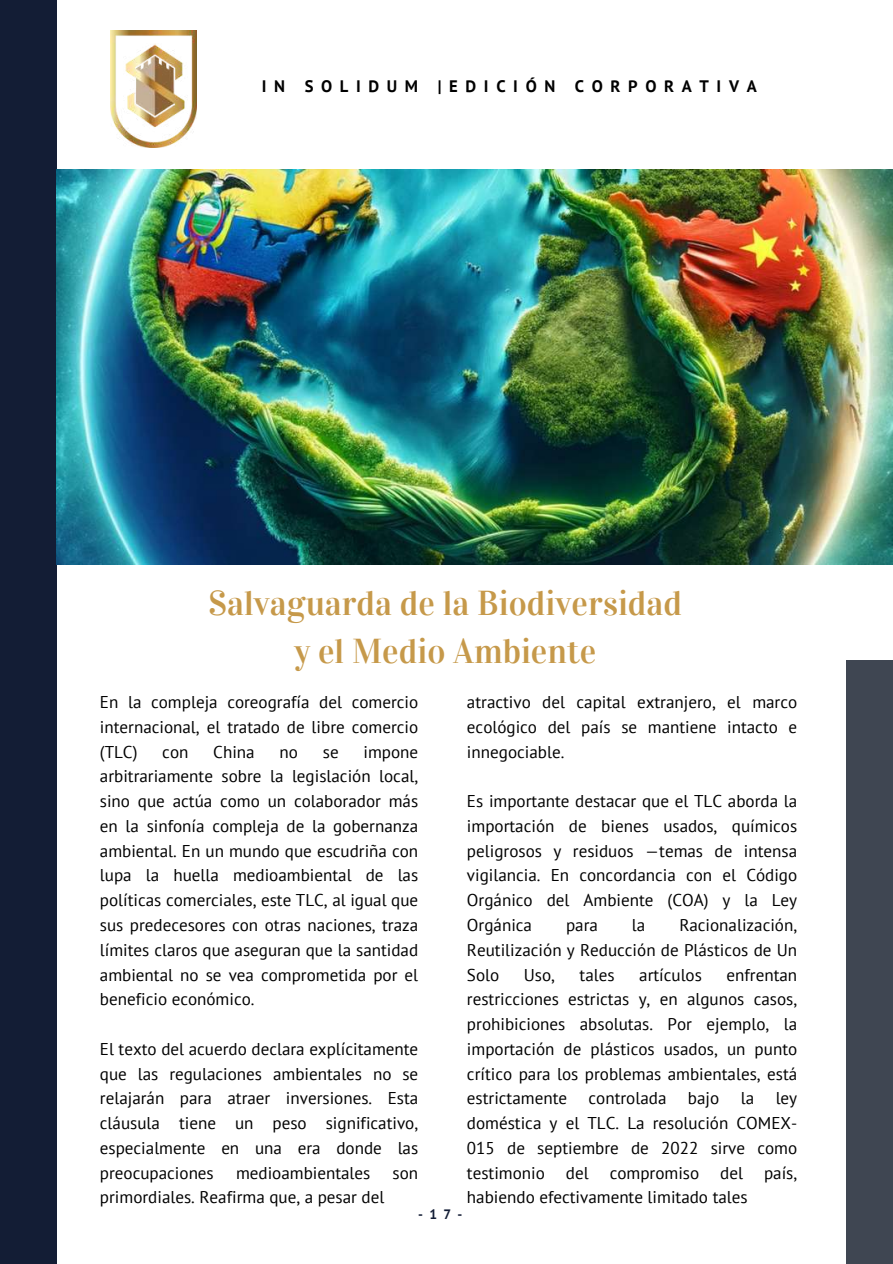
<style>
.page{position:relative;width:893px;height:1264px;background:#fff}
.page>*{position:absolute;margin:0;border:0;box-sizing:border-box;transform-origin:0 0}
.t1{font:34.5px/47.2px "Vidaloka";color:#c6994a;text-align:center}
.t2{font:17.1px/24.8px "PT Sans";color:#000;text-align:justify}
.t3{font:700 16.65px "PT Sans";letter-spacing:.46em;color:#000}
.t4{font:700 13.65px "PT Sans";color:#131d35}
</style>
<div class="page">
<div style="left:0;top:0;width:56px;height:1263px;background:#131d35"></div>
<div style="left:845px;top:660px;width:47px;height:603px;background:#3f4652"></div>
<img style="left:110px;top:31px;width:87px;height:117px">
<img style="left:57px;top:169px;width:835px;height:395px">
<p class="t3" style="left:262px;top:75px;width:496px">IN SOLIDUM |EDICIÓN CORPORATIVA</p>
<h1 class="t1" style="left:208px;top:580px;width:475px">Salvaguarda de la Biodiversidad y el Medio Ambiente</h1>
<p class="t2" style="left:100px;top:689px;width:320px">En la compleja coreografía del comercio internacional, el tratado de libre comercio (TLC)</p>
<p class="t2" style="left:467px;top:689px;width:332px">atractivo del capital extranjero, el marco ecológico del país se mantiene intacto e innegociable.</p>
<p class="t2" style="left:467px;top:788px;width:332px">Es importante destacar que el TLC aborda la importación de bienes usados, químicos peligrosos y residuos —temas de intensa vigilancia. En concordancia con el Código Orgánico del Ambiente (COA) y la Ley Orgánica</p>
<p class="t2" style="left:162px;top:739px;width:28px">con</p>
<p class="t2" style="left:213px;top:739px;width:43px">China</p>
<p class="t2" style="left:279px;top:739px;width:20px">no</p>
<p class="t2" style="left:323px;top:739px;width:17px">se</p>
<p class="t2" style="left:100px;top:739px;width:320px;text-indent:263px">impone arbitrariamente sobre la legislación local, sino que actúa como un colaborador más en la sinfonía compleja de la gobernanza ambiental. En un mundo que escudriña con lupa la huella medioambiental de las políticas comerciales, este TLC, al igual que sus predecesores con otras naciones, traza límites claros que aseguran que la santidad ambiental no se vea comprometida por el beneficio económico.</p>
<p class="t2" style="left:100px;top:1036px;width:320px">El texto del acuerdo declara explícitamente que las regulaciones ambientales no se relajarán para atraer inversiones. Esta cláusula tiene un peso significativo, especialmente en una era donde las preocupaciones</p>
<p class="t2" style="left:467px;top:912px;width:332px;text-indent:212px">Racionalización, Reutilización y Reducción de Plásticos de Un Solo</p>
<p class="t2" style="left:566px;top:912px;width:33px">para</p>
<p class="t2" style="left:632px;top:912px;width:15px">la</p>
<p class="t2" style="left:524px;top:961px;width:33px">Uso,</p>
<p class="t2" style="left:579px;top:961px;width:37px">tales</p>
<p class="t2" style="left:639px;top:961px;width:64px">artículos</p>
<p class="t2" style="left:467px;top:961px;width:332px;text-indent:259px">enfrentan restricciones estrictas y, en algunos casos, prohibiciones absolutas. Por ejemplo, la importación de plásticos usados, un punto crítico para los problemas ambientales, está estrictamente</p>
<p class="t2" style="left:588px;top:1085px;width:79px">controlada</p>
<p class="t2" style="left:688px;top:1085px;width:33px">bajo</p>
<p class="t2" style="left:740px;top:1085px;width:15px">la</p>
<p class="t2" style="left:467px;top:1085px;width:332px;text-indent:308px">ley doméstica y el TLC. La resolución COMEX-015 de septiembre de 2022 sirve como testimonio del compromiso del país, habiendo efectivamente limitado tales</p>
<p class="t2" style="left:236px;top:1159px;width:136px">medioambientales</p>
<p class="t2" style="left:392px;top:1159px;width:27px">son</p>
<p class="t2" style="left:100px;top:1184px;width:286px">primordiales. Reafirma que, a pesar del</p>
<p class="t4" style="left:418px;top:1204px;width:46px">-17-</p>
</div>
